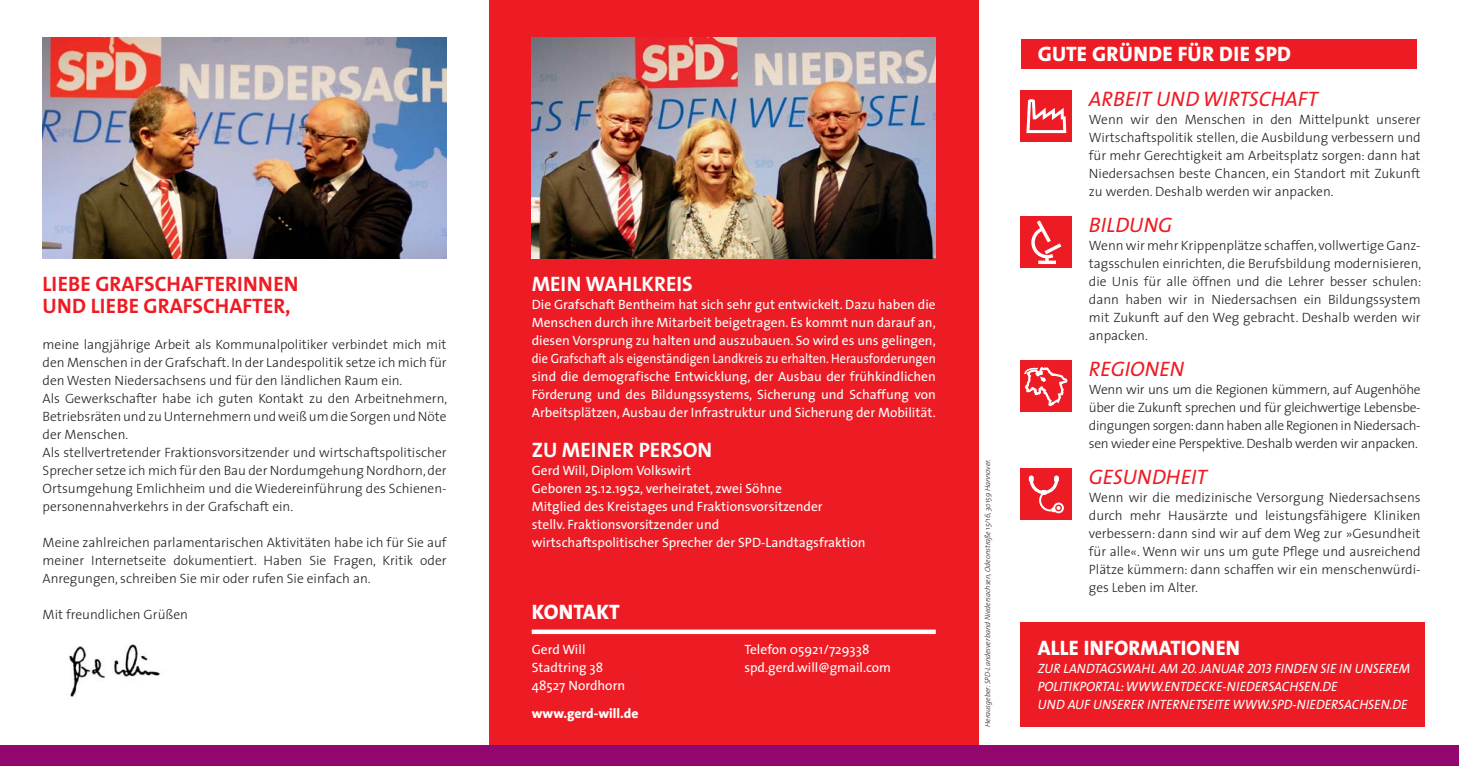
<style>
.page{position:relative;width:1459px;height:766px;background:#fff}
.page>*{position:absolute;margin:0;border:0;box-sizing:border-box;transform-origin:0 0}
.t1{font:italic 21px "The Sans";color:#ed1c24}
.t2{font:21px/22.5px "The Sans LP7 Bld";color:#ed1c24}
.t3{font:800 21px "The Sans";letter-spacing:.01em;color:#fff}
.t4{font:21px "The Sans LP7 Bld";color:#fff}
.t5{font:800 21px "The Sans B8";letter-spacing:.005em;color:#fff}
.t6{font:300 13.5px/18px "The Sans";color:#231f20;text-align:justify}
.t7{font:13.5px/18px "The Sans";color:#fff}
.t8{font:italic 13.5px/18px "The Sans Caps";color:#fff}
.t9{font:13.5px "The Sans LP8 Ex Bld";color:#fff}
.t10{font:italic 300 7.5px "The Sans";color:#231f20}
</style>
<div class="page">
<div style="left:1021px;top:39px;width:395px;height:30px;background:#ed1c24"></div>
<div style="left:978px;top:745px;width:480px;height:20px;background:#920670"></div>
<div style="left:1021px;top:469px;width:51px;height:51px;background:#ed1c24"></div>
<svg style="left:1028px;top:475px;width:36px;height:38px"></svg>
<div style="left:1021px;top:91px;width:51px;height:51px;background:#ed1c24"></div>
<svg style="left:1026px;top:99px;width:40px;height:34px"></svg>
<div style="left:1021px;top:217px;width:51px;height:51px;background:#ed1c24"></div>
<svg style="left:1031px;top:220px;width:30px;height:44px"></svg>
<div style="left:1021px;top:361px;width:51px;height:51px;background:#ed1c24"></div>
<svg style="left:1024px;top:366px;width:44px;height:41px"></svg>
<div style="left:1021px;top:622px;width:403px;height:105px;background:#ed1c24"></div>
<div style="left:0;top:744px;width:489px;height:21px;background:#920670"></div>
<img style="left:43px;top:37px;width:403px;height:221px">
<img style="left:68px;top:644px;width:92px;height:53px">
<div style="left:489px;top:0;width:489px;height:765px;background:#ed1c24"></div>
<div style="left:532px;top:629px;width:403px;height:5px;background:#fff"></div>
<div style="left:489px;top:744px;width:489px;height:21px;background:#920670"></div>
<img style="left:532px;top:37px;width:403px;height:221px">
<h1 class="t2" style="left:43px;top:272px;width:257px">LIEBE GRAFSCHAFTERINNEN<br>UND LIEBE GRAFSCHAFTER,</h1>
<p class="t6" style="left:43px;top:337px;width:406px;text-align:left">meine langjährige Arbeit als Kommunalpolitiker verbindet mich mit den Menschen in der Grafschaft. In der Landespolitik setze ich mich für den Westen Niedersachsens und für den ländlichen Raum ein.<br>Als Gewerkschafter habe ich guten Kontakt zu den Arbeitnehmern, Betriebsräten und zu Unternehmern und weiß um die Sorgen und Nöte der Menschen.<br>Als stellvertretender Fraktionsvorsitzender und wirtschaftspolitischer Sprecher setze ich mich für den Bau der Nordumgehung Nordhorn, der Ortsumgehung Emlichheim und die Wiedereinführung des Schienen&shy;personennahverkehrs in der Grafschaft ein.</p>
<p class="t6" style="left:43px;top:535px;width:405px">Meine zahlreichen parlamentarischen Aktivitäten habe ich für Sie auf meiner Internetseite dokumentiert. Haben Sie Fragen, Kritik oder Anregungen, schreiben Sie mir oder rufen Sie einfach an.</p>
<p class="t6" style="left:43px;top:607px;width:147px">Mit freundlichen Grüßen</p>
<h1 class="t5" style="left:532px;top:604px;width:90px">KONTAKT</h1>
<h1 class="t4" style="left:532px;top:271px;width:162px">MEIN WAHLKREIS</h1>
<p class="t7" style="left:532px;top:298px;width:405px;text-align:justify">Die Grafschaft Bentheim hat sich sehr gut entwickelt. Dazu haben die Menschen durch ihre Mitarbeit beigetragen. Es kommt nun darauf an, diesen Vorsprung zu halten und auszubauen. So wird es uns gelingen, die Grafschaft als eigenständigen Landkreis zu erhalten. Herausforderungen sind die demografische Entwicklung, der Ausbau der frühkindlichen Förderung und des Bildungssystems, Sicherung und Schaffung von Arbeitsplätzen, Ausbau der Infrastruktur und Sicherung der Mobilität.</p>
<h1 class="t4" style="left:532px;top:438px;width:182px">ZU MEINER PERSON</h1>
<p class="t7" style="left:532px;top:465px;width:335px">Gerd Will, Diplom Volkswirt<br>Geboren 25.12.1952, verheiratet, zwei Söhne<br>Mitglied des Kreistages und Fraktionsvorsitzender<br>stellv. Fraktionsvorsitzender und<br>wirtschaftspolitischer Sprecher der SPD-Landtagsfraktion</p>
<p class="t7" style="left:532px;top:643px;width:95px">Gerd Will<br>Stadtring 38<br>48527 Nordhorn</p>
<p class="t7" style="left:744px;top:643px;width:148px">Telefon 05921/729338 spd.gerd.will@gmail.com</p>
<p class="t9" style="left:532px;top:707px;width:108px">www.gerd-will.de</p>
<p class="t10" style="left:984px;top:727px;width:269px;rotate:-90deg">Herausgeber: SPD-Landesverband Niedersachsen, Odeonstraße 15/16, 30159 Hannover.</p>
<h1 class="t3" style="left:1038px;top:46px;width:255px">GUTE GRÜNDE FÜR DIE SPD</h1>
<h1 class="t1" style="left:1089px;top:91px;width:231px">ARBEIT UND WIRTSCHAFT</h1>
<p class="t6" style="left:1089px;top:111px;width:333px">Wenn wir den Menschen in den Mittelpunkt unserer Wirtschaftspolitik stellen, die Ausbildung verbessern und für mehr Gerechtigkeit am Arbeitsplatz sorgen: dann hat Niedersachsen beste Chancen, ein Standort mit Zukunft zu werden. Deshalb werden wir anpacken.</p>
<h1 class="t1" style="left:1089px;top:217px;width:85px">BILDUNG</h1>
<p class="t6" style="left:1089px;top:237px;width:334px">Wenn wir mehr Krippenplätze schaffen, vollwertige Ganz&shy;tagsschulen einrichten, die Berufsbildung modernisieren, die Unis für alle öffnen und die Lehrer besser schulen: dann haben wir in Niedersachsen ein Bildungssystem mit Zukunft auf den Weg gebracht. Deshalb werden wir anpacken.</p>
<h1 class="t1" style="left:1089px;top:361px;width:97px">REGIONEN</h1>
<p class="t6" style="left:1089px;top:381px;width:333px">Wenn wir uns um die Regionen kümmern, auf Augenhöhe über die Zukunft sprechen und für gleichwertige Lebensbe&shy;dingungen sorgen: dann haben alle Regionen in Niedersach&shy;sen wieder eine Perspektive. Deshalb werden wir anpacken.</p>
<h1 class="t1" style="left:1089px;top:469px;width:120px">GESUNDHEIT</h1>
<p class="t6" style="left:1089px;top:489px;width:333px">Wenn wir die medizinische Versorgung Niedersachsens durch mehr Hausärzte und leistungsfähigere Kliniken verbessern: dann sind wir auf dem Weg zur »Gesundheit für alle«. Wenn wir uns um gute Pflege und ausreichend Plätze kümmern: dann schaffen wir ein menschenwürdi&shy;ges Leben im Alter.</p>
<h1 class="t3" style="left:1038px;top:640px;width:204px">ALLE INFORMATIONEN</h1>
<p class="t8" style="left:1038px;top:662px;width:374px">ZUR LANDTAGSWAHL AM 20. JANUAR 2013 FINDEN SIE IN UNSEREM<br>POLITIKPORTAL: WWW.ENTDECKE-NIEDERSACHSEN.DE<br>UND AUF UNSERER INTERNETSEITE WWW.SPD-NIEDERSACHSEN.DE</p>
</div>
